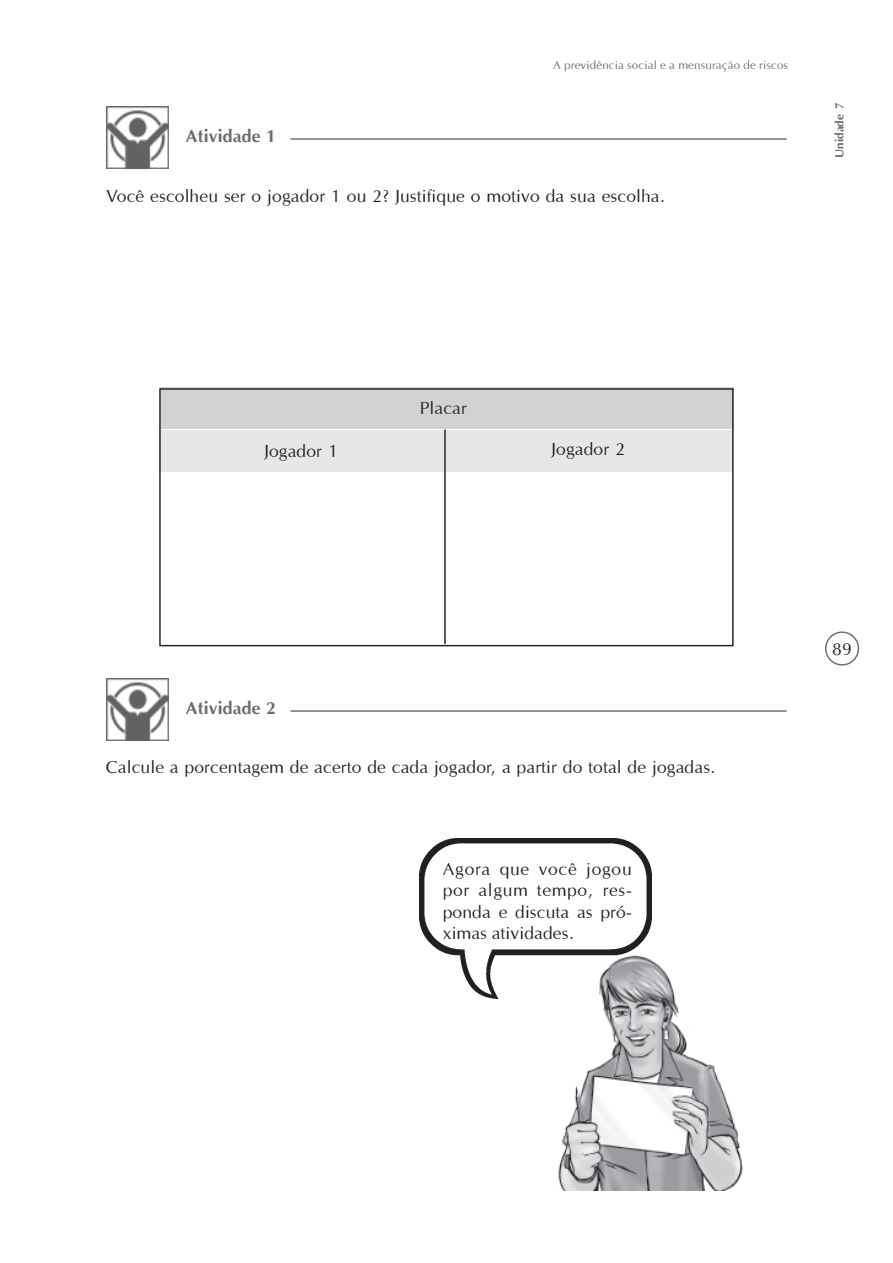
<style>
.page{position:relative;width:893px;height:1263px;background:#fff}
.page>*{position:absolute;margin:0;border:0;box-sizing:border-box;transform-origin:0 0}
.t1{font:18px/21.6px "Optane";color:#231f20;text-align:justify}
.t2{font:700 18px "Optane";color:#6c6d70}
.t3{font:12px "Optane";color:#6c6d70}
.t4{font:700 12px "Optane";letter-spacing:-.005em;color:#6c6d70}
</style>
<div class="page">
<svg style="left:825px;top:631px;width:34px;height:35px"></svg>
<div style="left:160px;top:388px;width:573px;height:41px;background:#d1d2d4"></div>
<div style="left:159px;top:430px;width:574px;height:41px;background:#e6e7e9"></div>
<div style="left:159px;top:388px;width:574px;height:258px;border:1px solid #231f20"></div>
<hr style="left:444px;top:430px;width:1px;height:214px;background:#231f20">
<img style="left:558px;top:960px;width:185px;height:231px">
<img style="left:106px;top:106px;width:62px;height:63px">
<hr style="left:290px;top:138px;width:496px;height:2px;background:#6c6d70">
<img style="left:420px;top:839px;width:231px;height:160px">
<img style="left:106px;top:678px;width:62px;height:62px">
<hr style="left:290px;top:710px;width:496px;height:2px;background:#6c6d70">
<p class="t2" style="left:186px;top:125px;width:91px">Atividade 1</p>
<p class="t3" style="left:553px;top:58px;width:237px">A previdência social e a mensuração de riscos</p>
<p class="t1" style="left:106px;top:185px;width:561px">Você escolheu ser o jogador 1 ou 2? Justifique o motivo da sua escolha.</p>
<p class="t4" style="left:832px;top:158px;width:58px;rotate:-90deg">Unidade 7</p>
<p class="t1" style="left:420px;top:397px;width:49px">Placar</p>
<p class="t1" style="left:264px;top:440px;width:76px">Jogador 1</p>
<p class="t1" style="left:551px;top:438px;width:76px">Jogador 2</p>
<p class="t2" style="left:186px;top:697px;width:91px">Atividade 2</p>
<p class="t1" style="left:106px;top:756px;width:611px">Calcule a porcentagem de acerto de cada jogador, a partir do total de jogadas.</p>
<p class="t1" style="left:443px;top:858px;width:191px">Agora que você jogou por algum tempo, res&shy;ponda e discuta as pró&shy;ximas atividades.</p>
<p class="t1" style="left:832px;top:638px;width:21px">89</p>
</div>
